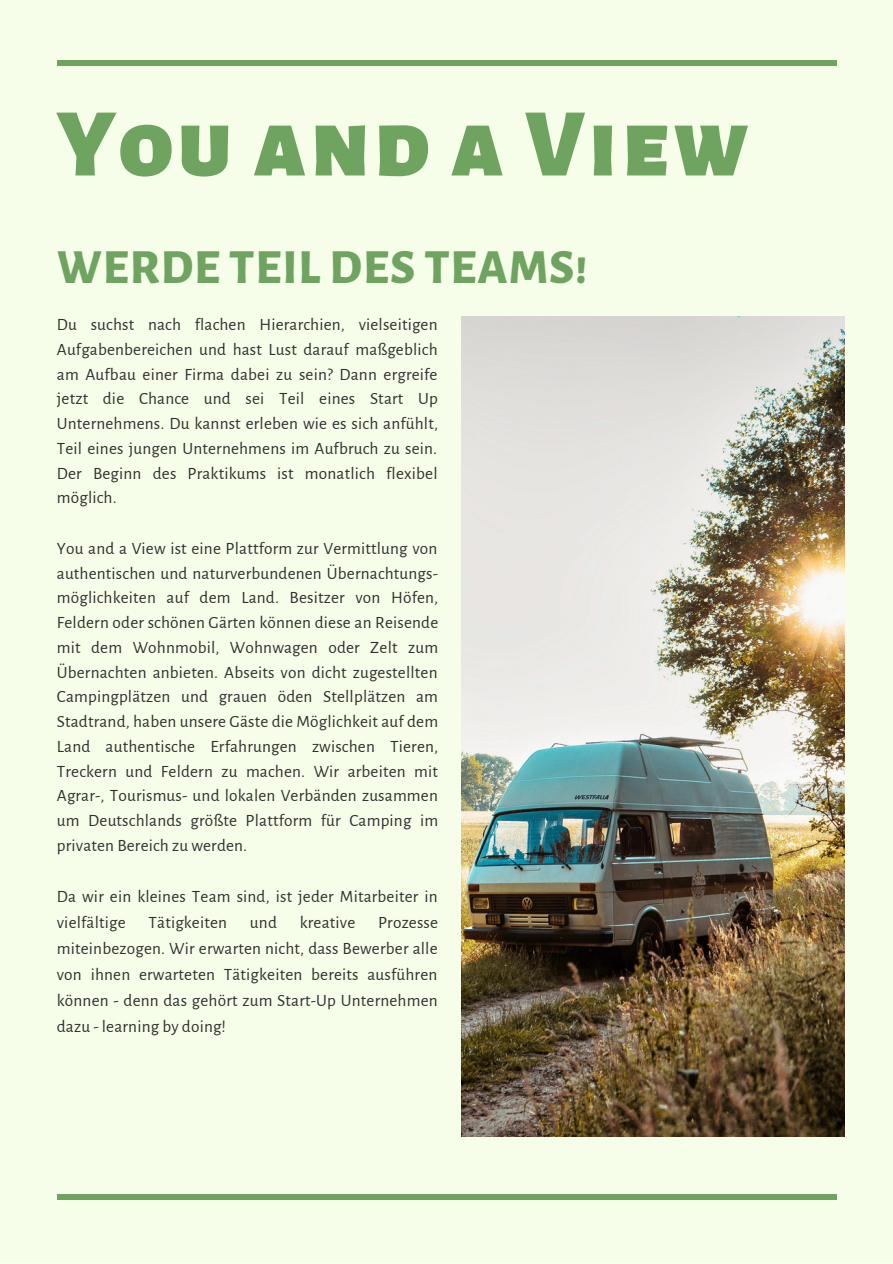
<style>
.page{position:relative;width:893px;height:1264px;background:#fff}
.page>*{position:absolute;margin:0;border:0;box-sizing:border-box;transform-origin:0 0}
.t1{font:900 97.05px "Alegreya Sans SC";letter-spacing:.04em;color:#6fa360}
.t2{font:800 49.5px "Alegreya Sans SC";letter-spacing:.02em;color:#6fa360}
.t3{font:17.25px/24.8px "Alegreya Sans";letter-spacing:.01em;color:#303030;text-align:justify}
</style>
<div class="page">
<div style="left:0;top:0;width:892px;height:1262px;background:#f6fde8"></div>
<div style="left:57px;top:60px;width:779px;height:6px;background:#6fa360"></div>
<img style="left:461px;top:317px;width:383px;height:819px">
<div style="left:57px;top:1194px;width:779px;height:5px;background:#6fa360"></div>
<p class="t1" style="left:57px;top:98px;width:692px">You and a View</p>
<p class="t2" style="left:57px;top:243px;width:531px">WERDE TEIL DES TEAMS!</p>
<p class="t3" style="left:57px;top:312px;width:382px">Du suchst nach flachen Hierarchien, vielseitigen Aufgabenbereichen und hast Lust darauf maßgeblich am Aufbau einer Firma dabei zu sein? Dann ergreife jetzt die Chance und sei Teil eines Start Up Unternehmens. Du kannst erleben wie es sich anfühlt, Teil eines jungen Unternehmens im Aufbruch zu sein.<br>Der Beginn des Praktikums ist monatlich flexibel möglich.</p>
<p class="t3" style="left:57px;top:536px;width:383px">You and a View ist eine Plattform zur Vermittlung von authentischen und naturverbundenen Ü bernachtungs&shy;möglichkeiten auf dem Land. Besitzer von Höfen, Feldern oder schönen Gärten können diese an Reisende mit dem Wohnmobil, Wohnwagen oder Zelt zum Ü bernachten anbieten. Abseits von dicht zugestellten Campingplätzen und grauen öden Stellplätzen am Stadtrand, haben unsere Gäste die Möglichkeit auf dem Land authentische Erfahrungen zwischen Tieren, Treckern und Feldern zu machen. Wir arbeiten mit Agrar-, Tourismus- und lokalen Verbänden zusammen um Deutschlands größte Plattform für Camping im privaten Bereich zu werden.</p>
<p class="t3" style="left:57px;top:884px;width:382px;line-height:25.8px">Da wir ein kleines Team sind, ist jeder Mitarbeiter in vielfältige</p>
<p class="t3" style="left:149px;top:910px;width:80px">Tätigkeiten</p>
<p class="t3" style="left:250px;top:910px;width:28px">und</p>
<p class="t3" style="left:300px;top:910px;width:57px">kreative</p>
<p class="t3" style="left:57px;top:910px;width:383px;line-height:25.8px;text-indent:321px">Prozesse miteinbezogen. Wir erwarten nicht, dass Bewerber alle von ihnen erwarteten Tätigkeiten bereits ausführen können - denn das gehört zum Start-Up Unternehmen dazu - learning by doing!</p>
</div>
